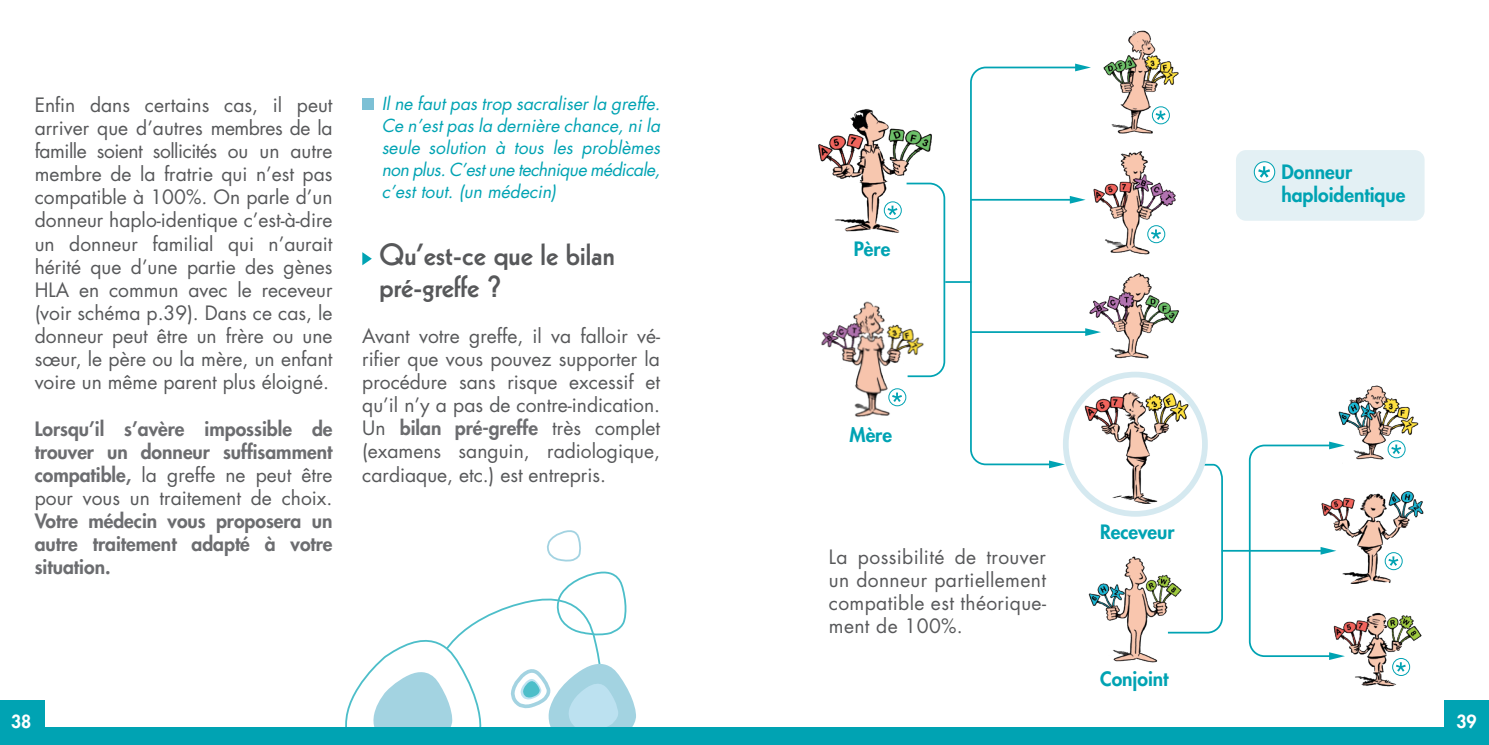
<style>
.page{position:relative;width:1489px;height:745px;background:#fff}
.page>*{position:absolute;margin:0;border:0;box-sizing:border-box;transform-origin:0 0}
.t1{font:800 29.75px/31.5px "Kabel";color:#57585a}
.t2{font:19.25px/23.1px "Futura";color:#57585a;text-align:justify}
.t3{font:800 19.25px/23.1px "Futura";color:#6c6d70;text-align:justify}
.t4{font:800 19.25px/23.1px "Futura";color:#00a3b3}
.t5{font:italic 17.5px/21.9px "Futura";letter-spacing:-.03em;color:#00a3b3;text-align:justify}
.t6{font:800 17.5px "Futura";color:#fff}
.s1{font-weight:400;color:#57585a}
.s2{font-weight:800;color:#6c6d70}
</style>
<div class="page">
<svg style="left:547px;top:530px;width:34px;height:31px"></svg>
<svg style="left:345px;top:571px;width:291px;height:156px"></svg>
<div style="left:362px;top:98px;width:12px;height:12px;background:#7cc0d5"></div>
<svg style="left:362px;top:252px;width:10px;height:13px"></svg>
<div style="left:0;top:727px;width:1488px;height:17px;background:#00a3b3"></div>
<img style="left:1338px;top:385px;width:81px;height:75px">
<img style="left:1344px;top:491px;width:80px;height:92px">
<img style="left:1329px;top:612px;width:93px;height:75px">
<img style="left:1100px;top:151px;width:76px;height:104px">
<svg style="left:1166px;top:462px;width:57px;height:172px"></svg>
<div style="left:1062px;top:371px;width:145px;height:145px;border:6px solid #d5e9f0;border-radius:50%"></div>
<hr style="left:1221px;top:549px;width:103px;height:2px;background:#00a3b3">
<svg style="left:970px;top:64px;width:130px;height:404px"></svg>
<img style="left:1088px;top:544px;width:100px;height:119px">
<img style="left:1096px;top:30px;width:83px;height:106px">
<img style="left:1086px;top:266px;width:93px;height:101px">
<svg style="left:1247px;top:441px;width:97px;height:218px"></svg>
<div style="left:1235px;top:150px;width:189px;height:70px;background:#e3f0f4;border-radius:10px"></div>
<svg style="left:1254px;top:162px;width:20px;height:20px"></svg>
<div style="left:1253px;top:161px;width:22px;height:22px;border:1px solid #00a3b3;border-radius:50%"></div>
<svg style="left:1258px;top:166px;width:11px;height:11px"></svg>
<img style="left:1081px;top:383px;width:110px;height:120px">
<img style="left:818px;top:109px;width:114px;height:124px">
<svg style="left:904px;top:182px;width:42px;height:196px"></svg>
<img style="left:821px;top:289px;width:109px;height:128px">
<hr style="left:945px;top:281px;width:26px;height:2px;background:#00a3b3">
<svg style="left:884px;top:202px;width:17px;height:17px"></svg>
<div style="left:883px;top:201px;width:18px;height:18px;border:1px solid #00a3b3;border-radius:50%"></div>
<svg style="left:887px;top:205px;width:10px;height:10px"></svg>
<svg style="left:888px;top:388px;width:17px;height:17px"></svg>
<div style="left:888px;top:388px;width:18px;height:18px;border:1px solid #00a3b3;border-radius:50%"></div>
<svg style="left:892px;top:392px;width:10px;height:9px"></svg>
<svg style="left:1152px;top:107px;width:17px;height:17px"></svg>
<div style="left:1151px;top:106px;width:18px;height:18px;border:1px solid #00a3b3;border-radius:50%"></div>
<svg style="left:1155px;top:110px;width:10px;height:10px"></svg>
<svg style="left:1147px;top:225px;width:17px;height:17px"></svg>
<div style="left:1147px;top:225px;width:18px;height:18px;border:1px solid #00a3b3;border-radius:50%"></div>
<svg style="left:1150px;top:229px;width:10px;height:10px"></svg>
<svg style="left:1387px;top:440px;width:17px;height:17px"></svg>
<div style="left:1387px;top:440px;width:18px;height:18px;border:1px solid #00a3b3;border-radius:50%"></div>
<svg style="left:1391px;top:444px;width:9px;height:9px"></svg>
<svg style="left:1384px;top:552px;width:17px;height:17px"></svg>
<div style="left:1384px;top:552px;width:18px;height:17px;border:1px solid #00a3b3;border-radius:50%"></div>
<svg style="left:1388px;top:556px;width:10px;height:9px"></svg>
<svg style="left:1392px;top:658px;width:17px;height:17px"></svg>
<div style="left:1391px;top:657px;width:18px;height:18px;border:1px solid #00a3b3;border-radius:50%"></div>
<svg style="left:1395px;top:661px;width:10px;height:10px"></svg>
<div style="left:0;top:699px;width:45px;height:45px;background:#00a3b3"></div>
<div style="left:1444px;top:699px;width:44px;height:45px;background:#00a3b3"></div>
<p class="t2" style="left:35px;top:93px;width:299px">Enfin dans certains cas, il peut arriver que d’autres membres de la famille soient sollicités ou un autre membre de la fratrie qui n’est pas compatible à 100%. On parle d’un donneur haplo-identique c’est-à-dire un donneur familial qui n’aurait hérité que d’une partie des gènes HLA en commun avec le receveur (voir schéma p.39). Dans ce cas, le donneur peut être un frère ou une sœur, le père ou la mère, un enfant voire un même parent plus éloigné.</p>
<p class="t3" style="left:35px;top:416px;width:299px">Lorsqu’il s’avère impossible de trouver un donneur suffisamment compatible, <span class="s1">la greffe ne peut être pour vous un traitement de choix.</span></p>
<p class="t3" style="left:35px;top:509px;width:299px">Votre médecin vous proposera un autre traitement adapté à votre situation.</p>
<p class="t5" style="left:381px;top:93px;width:280px">Il ne faut pas trop sacraliser la greffe.<br>Ce n’est pas la dernière chance, ni la seule solution à tous les problèmes non plus. C’est une technique médicale, c’est tout. (un médecin)</p>
<h1 class="t1" style="left:379px;top:239px;width:237px">Qu’est-ce que le bilan pré-greffe ?</h1>
<p class="t2" style="left:362px;top:324px;width:299px">Avant votre greffe, il va falloir vé&shy;rifier que vous pouvez supporter la procédure sans risque excessif et qu’il n’y a pas de contre-indication.<br>Un <span class="s2">bilan pré-greffe</span> très complet (examens sanguin, radiologique, cardiaque, etc.) est entrepris.</p>
<p class="t4" style="left:853px;top:237px;width:38px">Père</p>
<p class="t4" style="left:849px;top:423px;width:44px">Mère</p>
<p class="t2" style="left:828px;top:545px;width:219px">La possibilité de trouver un donneur partiellement compatible est théorique&shy;ment de 100%.</p>
<p class="t4" style="left:1099px;top:519px;width:76px">Receveur</p>
<p class="t4" style="left:1099px;top:666px;width:70px">Conjoint</p>
<p class="t4" style="left:1281px;top:160px;width:126px">Donneur haploidentique</p>
<p class="t6" style="left:11px;top:709px;width:22px">38</p>
<p class="t6" style="left:1456px;top:709px;width:22px">39</p>
</div>
